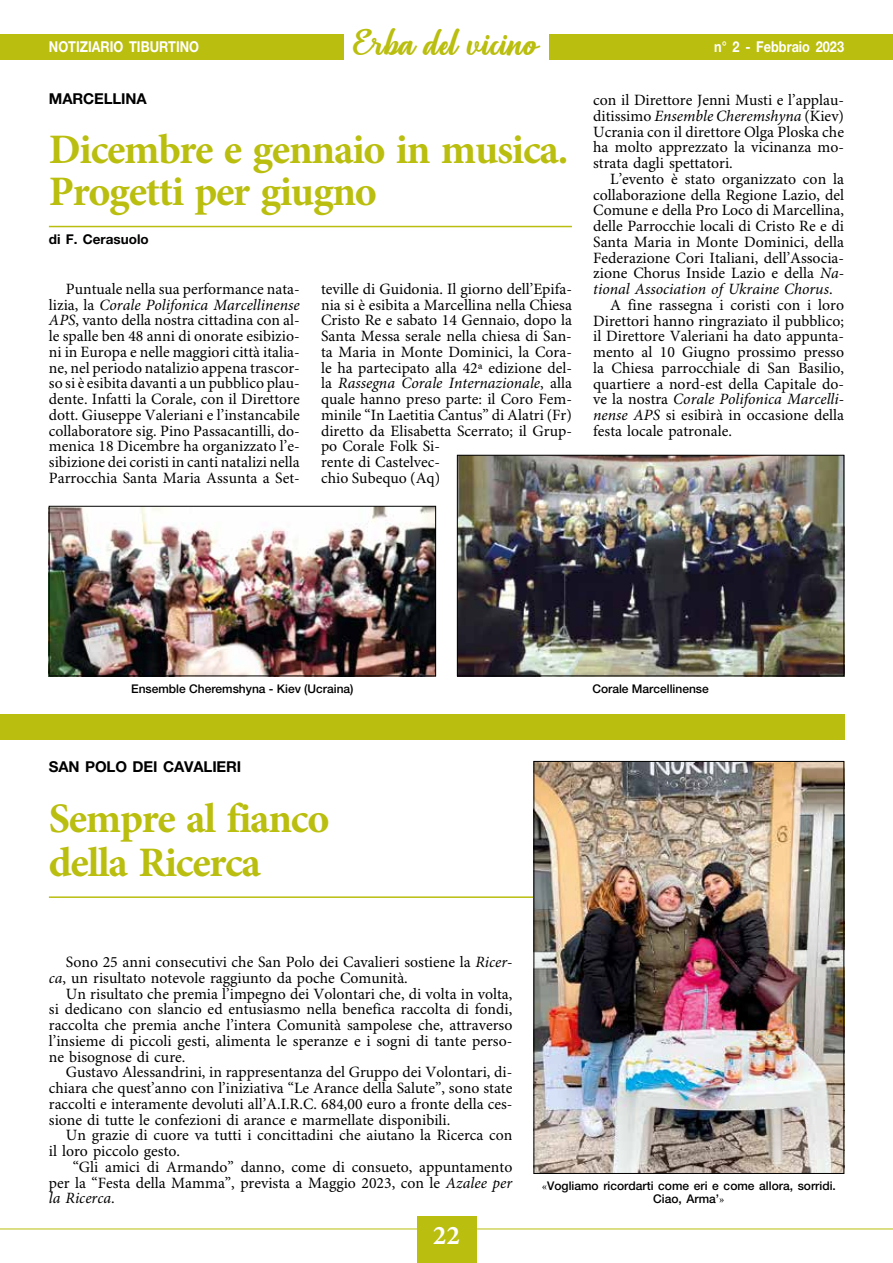
<style>
.page{position:relative;width:893px;height:1263px;background:#fff}
.page>*{position:absolute;margin:0;border:0;box-sizing:border-box;transform-origin:0 0}
.t1{font:700 42px/42px "Minion Pro";letter-spacing:-.03em;color:#babe0e}
.t2{font:36px "Richardine";letter-spacing:.01em;color:#babe0e}
.t3{font:700 27px "Minion Pro";color:#fff}
.t4{font:15.75px/15.8px "Minion Pro";color:#000}
.t5{font:italic 15.75px "Minion Pro";color:#000}
.t6{font:700 15px "Helvetica Neue LT Std";color:#fff;scale:.85 1}
.t7{font:700 15px "Helvetica Neue LT Std";letter-spacing:-.01em;color:#000}
.t8{font:700 13.5px "Helvetica Neue LT Std";color:#000}
.t9{font:500 12px/13.5px "Helvetica Neue LT Std";color:#000;text-align:center}
.s1{font-style:italic}
.s2{font-style:normal}
.s3{font-family:"Minion Pro";font-weight:400}
</style>
<div class="page">
<hr style="left:0;top:1228px;width:893px;height:1px;background:#babe0e">
<div style="left:0;top:34px;width:893px;height:26px;background:#babe0e"></div>
<div style="left:417px;top:1216px;width:59px;height:47px;background:#babe0e"></div>
<div style="left:344px;top:0;width:205px;height:68px;background:#fff"></div>
<hr style="left:49px;top:226px;width:523px;height:1px;background:#babe0e">
<img style="left:459px;top:457px;width:383px;height:217px">
<div style="left:457px;top:455px;width:387px;height:221px;border:1px solid #000"></div>
<img style="left:51px;top:508px;width:383px;height:166px">
<div style="left:49px;top:506px;width:387px;height:170px;border:1px solid #000"></div>
<div style="left:0;top:714px;width:844px;height:26px;background:#babe0e"></div>
<hr style="left:49px;top:896px;width:795px;height:2px;background:#babe0e">
<img style="left:536px;top:763px;width:306px;height:409px">
<div style="left:534px;top:761px;width:310px;height:413px;border:1px solid #000"></div>
<h2 class="t2" style="left:353px;top:22px;width:188px">Erba del vicino</h2>
<p class="t6" style="left:49px;top:38px;width:178px">NOTIZIARIO TIBURTINO</p>
<p class="t6" style="left:714px;top:38px;width:154px">n° 2 - Febbraio 2023</p>
<p class="t7" style="left:49px;top:90px;width:99px">MARCELLINA</p>
<h1 class="t1" style="left:49px;top:131px;width:521px">Dicembre e gennaio in musica.<br>Progetti per giugno</h1>
<p class="t8" style="left:49px;top:231px;width:101px">di F. Cerasuolo</p>
<p class="t4" style="left:49px;top:282px;width:252px;text-indent:17px">Puntuale nella sua performance nata&shy;lizia, la <span class="s1">Corale Polifonica Marcellinense APS</span>, vanto della nostra cittadina con al&shy;le spalle ben 48 anni di onorate esibizio&shy;ni in Europa e nelle maggiori città italia&shy;ne, nel periodo natalizio appena trascor&shy;so si è esibita davanti a un pubblico plau&shy;dente. Infatti la Corale, con il Direttore dott. Giuseppe Valeriani e l’instancabile collaboratore sig. Pino Passacantilli, do-- menica 18 Dicembre ha organizzato l’e&shy;sibizione dei coristi in canti natalizi nella Parrocchia Santa Maria Assunta a Set-</p>
<p class="t4" style="left:321px;top:282px;width:252px">teville di Guidonia. Il giorno dell’Epifa&shy;nia si è esibita a Marcellina nella Chiesa Cristo Re e sabato 14 Gennaio, dopo la Santa Messa serale nella chiesa di San&shy;ta Maria in Monte Dominici, la Cora&shy;le ha partecipato alla 42ª edizione del&shy;la <span class="s1">Rassegna Corale Internazionale</span>, alla quale hanno preso parte: il Coro Fem&shy;minile “In Laetitia Cantus” di Alatri (Fr) diretto da Elisabetta Scerrato; il Grup&shy;po Corale Folk Si-<br>rente di Castelvec-<br>chio Subequo (Aq)</p>
<p class="t4" style="left:593px;top:93px;width:252px">con il Direttore Jenni Musti e l’applau-- ditissimo <span class="s1">Ensemble Cheremshyna</span> (Kiev)<br>Ucrania con il direttore Olga Ploska che ha molto apprezzato la vicinanza mo&shy;strata dagli spettatori.</p>
<p class="t4" style="left:610px;top:171px;width:235px">L’evento è stato organizzato con la</p>
<p class="t4" style="left:593px;top:187px;width:252px">collaborazione della Regione Lazio, del</p>
<p class="t4" style="left:593px;top:203px;width:252px">Comune e della Pro Loco di Marcellina,</p>
<p class="t4" style="left:593px;top:219px;width:252px">delle Parrocchie locali di Cristo Re e di</p>
<p class="t4" style="left:593px;top:234px;width:252px">Santa Maria in Monte Dominici, della</p>
<p class="t4" style="left:593px;top:250px;width:252px">Federazione Cori Italiani, dell’Associa-</p>
<p class="t4" style="left:593px;top:266px;width:252px">zione Chorus Inside Lazio e della <span class="s1">Na-</span></p>
<p class="t5" style="left:593px;top:280px;width:241px">tional Association of Ukraine Chorus<span class="s2">.</span></p>
<p class="t4" style="left:610px;top:297px;width:235px">A fine rassegna i coristi con i loro</p>
<p class="t4" style="left:593px;top:313px;width:252px">Direttori hanno ringraziato il pubblico;</p>
<p class="t4" style="left:593px;top:329px;width:252px">il Direttore Valeriani ha dato appunta-</p>
<p class="t4" style="left:593px;top:345px;width:252px">mento al 10 Giugno prossimo presso</p>
<p class="t4" style="left:593px;top:360px;width:252px">la Chiesa parrocchiale di San Basilio,</p>
<p class="t4" style="left:593px;top:376px;width:252px">quartiere a nord-est della Capitale do-</p>
<p class="t5" style="left:593px;top:390px;width:252px"><span class="s2">ve la nostra</span> Corale Polifonica Marcelli-</p>
<p class="t4" style="left:593px;top:408px;width:252px"><span class="s1">nense APS</span> si esibirà in occasione della</p>
<p class="t4" style="left:593px;top:423px;width:140px">festa locale patronale.</p>
<p class="t9" style="left:131px;top:682px;width:224px">Ensemble Cheremshyna - Kiev (Ucraina)</p>
<p class="t9" style="left:592px;top:682px;width:118px">Corale Marcellinense</p>
<p class="t7" style="left:49px;top:757px;width:194px">SAN POLO DEI CAVALIERI</p>
<h1 class="t1" style="left:49px;top:799px;width:282px;line-height:43.5px">Sempre al fianco della Ricerca</h1>
<p class="t4" style="left:49px;top:955px;width:465px;text-indent:17px">Sono 25 anni consecutivi che San Polo dei Cavalieri sostiene la <span class="s1">Ricer&shy;ca</span>, un risultato notevole raggiunto da poche Comunità.</p>
<p class="t4" style="left:49px;top:986px;width:465px;text-align:justify;text-indent:17px">Un risultato che premia l’impegno dei Volontari che, di volta in volta, si dedicano con slancio ed entusiasmo nella benefica raccolta di fondi, raccolta che premia anche l’intera Comunità sampolese che, attraverso l’insieme di piccoli gesti, alimenta le speranze e i sogni di tante perso&shy;ne bisognose di cure.</p>
<p class="t4" style="left:49px;top:1065px;width:465px;text-align:justify;text-indent:17px">Gustavo Alessandrini, in rappresentanza del Gruppo dei Volontari, di&shy;chiara che quest’anno con l’iniziativa “Le Arance della Salute”, sono state raccolti e interamente devoluti all’A.I.R.C. 684,00 euro a fronte della ces&shy;sione di tutte le confezioni di arance e marmellate disponibili.</p>
<p class="t4" style="left:49px;top:1128px;width:465px;text-indent:17px">Un grazie di cuore va tutti i concittadini che aiutano la Ricerca con il loro piccolo gesto.</p>
<p class="t4" style="left:49px;top:1160px;width:465px;text-align:justify;text-indent:24px">“Gli amici di Armando” danno, come di consueto, appuntamento per la “Festa della Mamma”, prevista a Maggio 2023, con le <span class="s1">Azalee per la Ricerca</span>.</p>
<h3 class="t3" style="left:433px;top:1219px;width:28px">22</h3>
<p class="t9" style="left:542px;top:1179px;width:296px"><span class="s3">«</span>Vogliamo ricordarti come eri e come allora, sorridi.<br>Ciao, Arma’<span class="s3">»</span></p>
</div>
